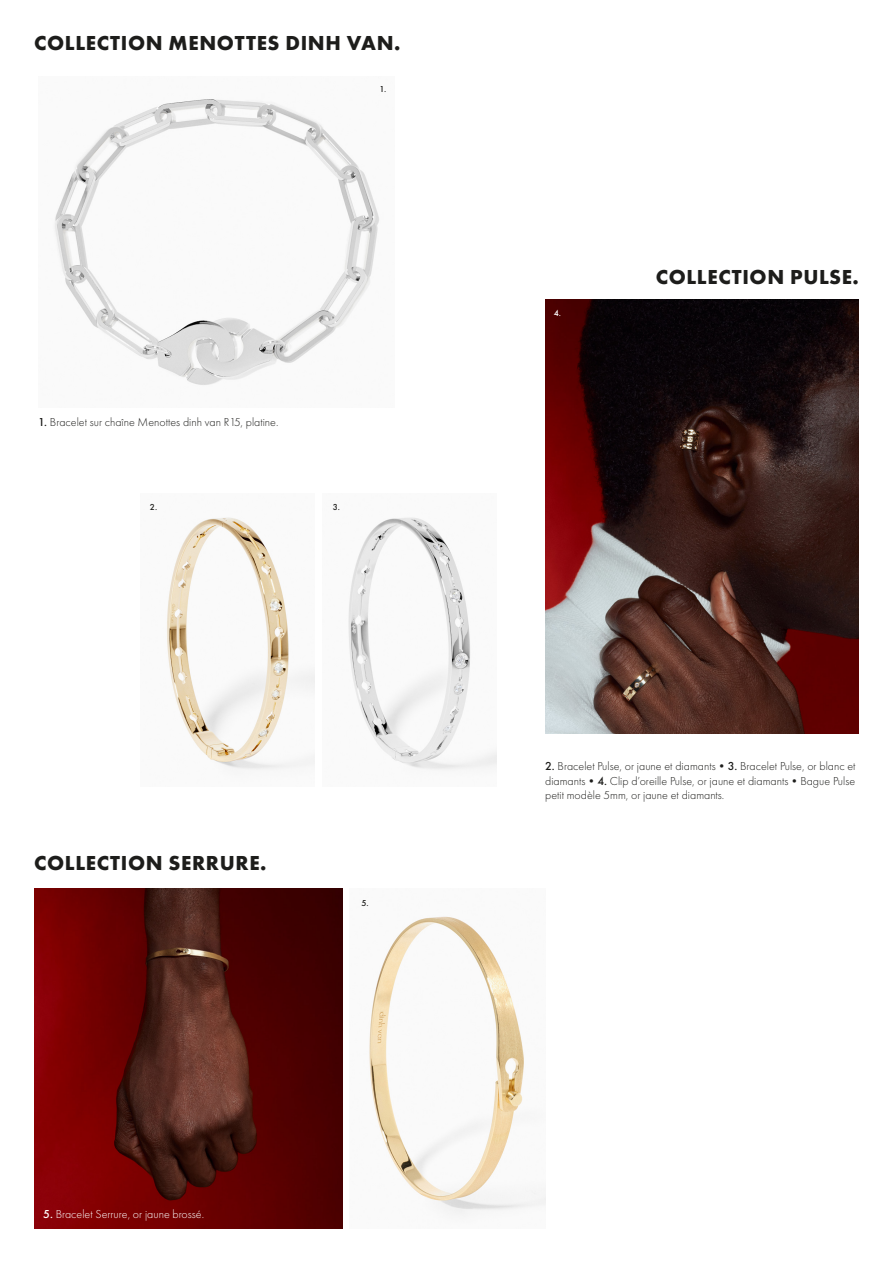
<style>
.page{position:relative;width:893px;height:1263px;background:#fff}
.page>*{position:absolute;margin:0;border:0;box-sizing:border-box;transform-origin:0 0}
.t1{font:700 21px "Futura PT";letter-spacing:.03em;color:#1d1d1b}
.t2{font:300 12px/14.4px "Futura PT";color:#1d1d1b;text-align:justify}
.t3{font:300 12px "Futura PT";color:#fff}
.t4{font:500 9px "Futura PT";color:#1d1d1b}
.t5{font:500 9px "Futura PT";color:#fff}
.s1{font-weight:500}
</style>
<div class="page">
<img style="left:54px;top:99px;width:325px;height:286px">
<img style="left:545px;top:300px;width:314px;height:434px">
<img style="left:348px;top:517px;width:149px;height:253px">
<img style="left:167px;top:517px;width:148px;height:253px">
<img style="left:34px;top:889px;width:309px;height:340px">
<img style="left:369px;top:916px;width:176px;height:301px">
<p class="t1" style="left:34px;top:29px;width:368px">COLLECTION MENOTTES DINH VAN.</p>
<p class="t4" style="left:379px;top:83px;width:8px">1.</p>
<p class="t2" style="left:38px;top:415px;width:242px"><span class="s1">1.</span> Bracelet sur chaîne Menottes dinh van R15, platine.</p>
<p class="t4" style="left:150px;top:501px;width:9px">2.</p>
<p class="t4" style="left:333px;top:501px;width:9px">3.</p>
<p class="t1" style="left:34px;top:849px;width:234px">COLLECTION SERRURE.</p>
<p class="t4" style="left:361px;top:898px;width:9px">5.</p>
<p class="t3" style="left:43px;top:1207px;width:162px"><span class="s1">5.</span> Bracelet Serrure, or jaune brossé.</p>
<p class="t5" style="left:554px;top:307px;width:9px">4.</p>
<p class="t1" style="left:656px;top:263px;width:205px">COLLECTION PULSE.</p>
<p class="t2" style="left:545px;top:759px;width:312px"><span class="s1">2.</span> Bracelet Pulse, or jaune et diamants•<span class="s1">3.</span> Bracelet Pulse, or blanc et diamants•<span class="s1">4.</span> Clip d’oreille Pulse, or jaune et diamants•Bague Pulse petit modèle 5mm, or jaune et diamants.</p>
</div>
